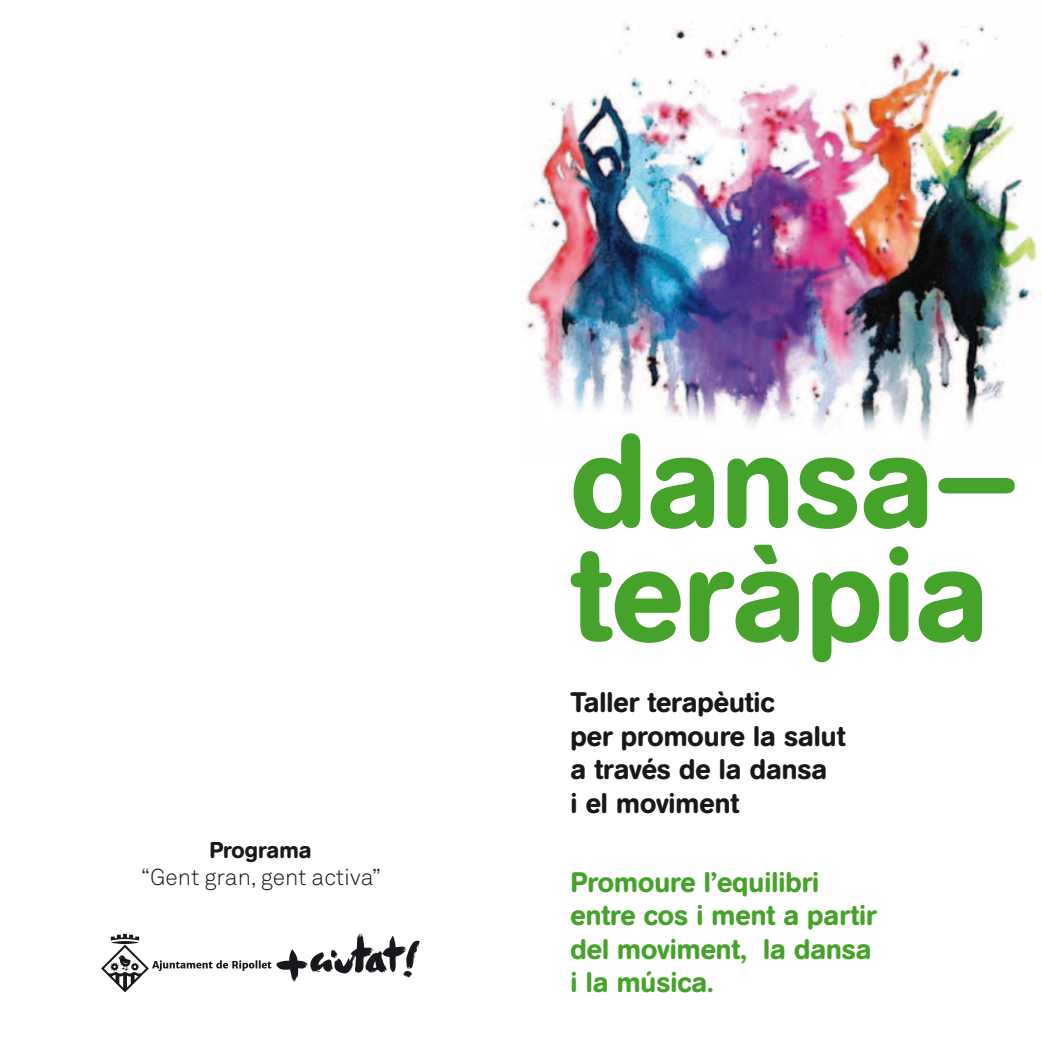
<style>
.page{position:relative;width:1042px;height:1042px;background:#fff}
.page>*{position:absolute;margin:0;border:0;box-sizing:border-box;transform-origin:0 0}
.t1{font:500 131.25px/113.8px "AG Book Rounded";color:#45a22b}
.t2{font:500 28px/33.6px "AG Book Rounded";color:#45a22b}
.t3{font:500 28px/33.6px "AG Book Rounded";color:#1a171c}
.t4{font:22.75px "Akkurat Light Pro";color:#1a171c}
.t5{font:500 22.75px "AG Book Rounded";color:#1a171c}
</style>
<div class="page">
<img style="left:523px;top:23px;width:519px;height:419px">
<svg style="left:101px;top:933px;width:319px;height:59px"></svg>
<p class="t5" style="left:209px;top:836px;width:104px">Programa</p>
<p class="t4" style="left:141px;top:863px;width:241px">“Gent gran, gent activa”</p>
<h1 class="t1" style="left:570px;top:426px;width:450px">dansa— teràpia</h1>
<p class="t3" style="left:570px;top:686px;width:276px">Taller terapèutic<br>per promoure la salut a través de la dansa<br>i el moviment</p>
<p class="t2" style="left:570px;top:865px;width:308px">Promoure l’equilibri entre cos i ment a partir del moviment, la dansa i la música.</p>
</div>
